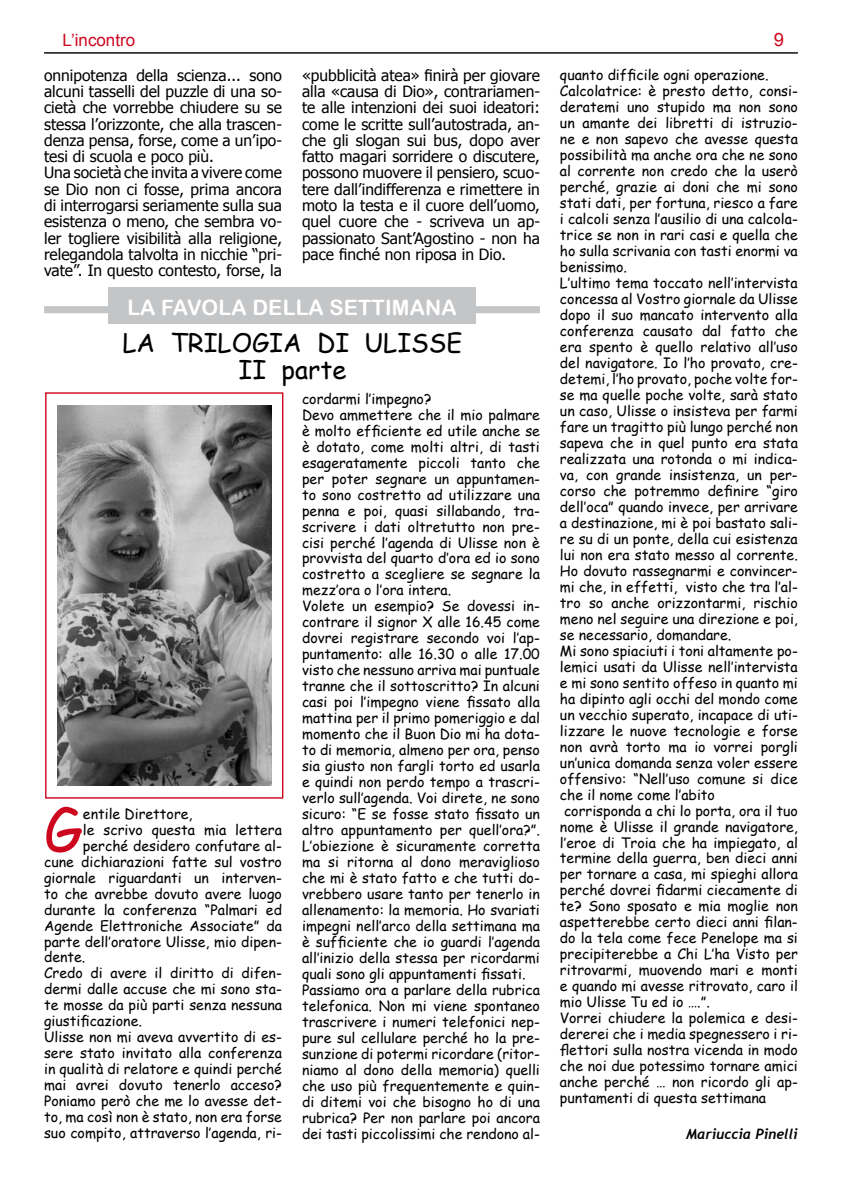
<style>
.page{position:relative;width:842px;height:1191px;background:#fff}
.page>*{position:absolute;margin:0;border:0;box-sizing:border-box;transform-origin:0 0}
.t1{font:57.2px "Comic Sans MS";color:#cd071e}
.t2{font:25.5px/26.9px "Comic Sans MS";color:#000;text-align:center}
.t3{font:21.2px "Arial Rounded MT Bold";letter-spacing:.01em;color:#fff}
.t4{font:18.4px "Arial";color:#cd071e}
.t5{font:17px "Arial";color:#cd071e}
.t6{font:15.6px/16.3px "Tahoma";color:#000}
.t7{font:14.1px/16px "Comic Sans MS";color:#000}
.t8{font:italic 700 14.1px "Trebuchet";color:#000}
</style>
<div class="page">
<hr style="left:44px;top:52px;width:754px;height:2px;background:#000">
<div style="left:108px;top:287px;width:368px;height:37px;background:#c4c5c7"></div>
<div style="left:44px;top:306px;width:496px;height:7px;background:#c4c5c7"></div>
<div style="left:45px;top:392px;width:238px;height:407px;border:1px solid #cd071e"></div>
<img style="left:57px;top:405px;width:214px;height:381px">
<p class="t5" style="left:63px;top:33px;width:74px">L’incontro</p>
<h3 class="t4" style="left:774px;top:33px;width:12px">9</h3>
<p class="t6" style="left:44px;top:68px;width:239px">onnipotenza della scienza... sono alcuni tasselli del puzzle di una so&shy;cietà che vorrebbe chiudere su se stessa l’orizzonte, che alla trascen&shy;denza pensa, forse, come a un’ipo&shy;tesi di scuola e poco più.<br>Una società che invita a vivere come se Dio non ci fosse, prima ancora di interrogarsi seriamente sulla sua esistenza o meno, che sembra vo&shy;ler togliere visibilità alla religione, relegandola talvolta in nicchie “pri&shy;vate”. In questo contesto, forse, la</p>
<p class="t6" style="left:302px;top:68px;width:239px;text-align:justify">«pubblicità atea» finirà per giovare alla «causa di Dio», contrariamen&shy;te alle intenzioni dei suoi ideatori: come le scritte sull’autostrada, an&shy;che gli slogan sui bus, dopo aver fatto magari sorridere o discutere, possono muovere il pensiero, scuo&shy;tere dall’indifferenza e rimettere in moto la testa e il cuore dell’uomo, quel cuore che - scriveva un ap&shy;passionato Sant’Agostino - non ha pace finché non riposa in Dio.</p>
<p class="t7" style="left:560px;top:69px;width:239px">quanto difficile ogni operazione.<br>Calcolatrice: è presto detto, consi&shy;deratemi uno stupido ma non sono un amante dei libretti di istruzio&shy;ne e non sapevo che avesse questa possibilità ma anche ora che ne sono al corrente non credo che la userò perché, grazie ai doni che mi sono stati dati, per fortuna, riesco a fare i calcoli senza l‛ausilio di una calcola&shy;trice se non in rari casi e quella che ho sulla scrivania con tasti enormi va benissimo.<br>L‛ultimo tema toccato nell‛intervista concessa al Vostro giornale da Ulisse dopo il suo mancato intervento alla conferenza causato dal fatto che era spento è quello relativo all‛uso del navigatore. Io l‛ho provato, cre&shy;detemi, l‛ho provato, poche volte for&shy;se ma quelle poche volte, sarà stato un caso, Ulisse o insisteva per farmi fare un tragitto più lungo perché non sapeva che in quel punto era stata realizzata una rotonda o mi indica&shy;va, con grande insistenza, un per&shy;corso che potremmo definire “giro dell‛oca” quando invece, per arrivare a destinazione, mi è poi bastato sali&shy;re su di un ponte, della cui esistenza lui non era stato messo al corrente.<br>Ho dovuto rassegnarmi e convincer&shy;mi che, in effetti, visto che tra l‛al&shy;tro so anche orizzontarmi, rischio meno nel seguire una direzione e poi, se necessario, domandare.<br>Mi sono spiaciuti i toni altamente po&shy;lemici usati da Ulisse nell‛intervista e mi sono sentito offeso in quanto mi ha dipinto agli occhi del mondo come un vecchio superato, incapace di uti&shy;lizzare le nuove tecnologie e forse non avrà torto ma io vorrei porgli un‛unica domanda senza voler essere offensivo: “Nell‛uso comune si dice che il nome come l‛abito<br>corrisponda a chi lo porta, ora il tuo nome è Ulisse il grande navigatore, l‛eroe di Troia che ha impiegato, al termine della guerra, ben dieci anni per tornare a casa, mi spieghi allora perché dovrei fidarmi ciecamente di te? Sono sposato e mia moglie non aspetterebbe certo dieci anni filan&shy;do la tela come fece Penelope ma si precipiterebbe a Chi L‛ha Visto per ritrovarmi, muovendo mari e monti e quando mi avesse ritrovato, caro il mio Ulisse Tu ed io ….”.<br>Vorrei chiudere la polemica e desi&shy;dererei che i media spegnessero i ri&shy;flettori sulla nostra vicenda in modo che noi due potessimo tornare amici anche perché … non ricordo gli ap&shy;puntamenti di questa settimana</p>
<p class="t8" style="left:686px;top:1128px;width:113px">Mariuccia Pinelli</p>
<h3 class="t3" style="left:128px;top:295px;width:331px">LA FAVOLA DELLA SETTIMANA</h3>
<h2 class="t2" style="left:123px;top:332px;width:341px">LA TRILOGIA DI ULISSE<br>II parte</h2>
<p class="t7" style="left:302px;top:392px;width:239px">cordarmi l‛impegno?<br>Devo ammettere che il mio palmare è molto efficiente ed utile anche se è dotato, come molti altri, di tasti esageratamente piccoli tanto che per poter segnare un appuntamen&shy;to sono costretto ad utilizzare una penna e poi, quasi sillabando, tra&shy;scrivere i dati oltretutto non pre&shy;cisi perché l‛agenda di Ulisse non è provvista del quarto d‛ora ed io sono costretto a scegliere se segnare la mezz‛ora o l‛ora intera.<br>Volete un esempio? Se dovessi in&shy;contrare il signor X alle 16.45 come dovrei registrare secondo voi l‛ap&shy;puntamento: alle 16.30 o alle 17.00 visto che nessuno arriva mai puntuale tranne che il sottoscritto? In alcuni casi poi l‛impegno viene fissato alla mattina per il primo pomeriggio e dal momento che il Buon Dio mi ha dota&shy;to di memoria, almeno per ora, penso sia giusto non fargli torto ed usarla e quindi non perdo tempo a trascri&shy;verlo sull‛agenda. Voi direte, ne sono sicuro: “E se fosse stato fissato un altro appuntamento per quell‛ora?”.<br>L‛obiezione è sicuramente corretta ma si ritorna al dono meraviglioso che mi è stato fatto e che tutti do&shy;vrebbero usare tanto per tenerlo in allenamento: la memoria. Ho svariati impegni nell‛arco della settimana ma è sufficiente che io guardi l‛agenda all‛inizio della stessa per ricordarmi quali sono gli appuntamenti fissati.<br>Passiamo ora a parlare della rubrica telefonica. Non mi viene spontaneo trascrivere i numeri telefonici nep&shy;pure sul cellulare perché ho la pre&shy;sunzione di potermi ricordare (ritor&shy;niamo al dono della memoria) quelli che uso più frequentemente e quin&shy;di ditemi voi che bisogno ho di una rubrica? Per non parlare poi ancora dei tasti piccolissimi che rendono al-</p>
<h1 class="t1" style="left:44px;top:805px;width:40px">G</h1>
<p class="t7" style="left:83px;top:807px;width:111px">entile Direttore,</p>
<p class="t7" style="left:83px;top:823px;width:201px">le scrivo questa mia lettera</p>
<p class="t7" style="left:83px;top:839px;width:201px">perché desidero confutare al-</p>
<p class="t7" style="left:44px;top:855px;width:239px">cune dichiarazioni fatte sul vostro</p>
<p class="t7" style="left:44px;top:871px;width:239px">giornale riguardanti un interven-</p>
<p class="t7" style="left:44px;top:887px;width:239px">to che avrebbe dovuto avere luogo</p>
<p class="t7" style="left:44px;top:903px;width:239px">durante la conferenza “Palmari ed</p>
<p class="t7" style="left:44px;top:919px;width:239px">Agende Elettroniche Associate” da</p>
<p class="t7" style="left:44px;top:935px;width:239px">parte dell‛oratore Ulisse, mio dipen-</p>
<p class="t7" style="left:44px;top:951px;width:43px">dente.</p>
<p class="t7" style="left:44px;top:967px;width:239px">Credo di avere il diritto di difen-</p>
<p class="t7" style="left:44px;top:983px;width:239px">dermi dalle accuse che mi sono sta-</p>
<p class="t7" style="left:44px;top:999px;width:239px">te mosse da più parti senza nessuna</p>
<p class="t7" style="left:44px;top:1015px;width:99px">giustificazione.</p>
<p class="t7" style="left:44px;top:1031px;width:239px">Ulisse non mi aveva avvertito di es-</p>
<p class="t7" style="left:44px;top:1047px;width:239px">sere stato invitato alla conferenza</p>
<p class="t7" style="left:44px;top:1063px;width:239px">in qualità di relatore e quindi perché</p>
<p class="t7" style="left:44px;top:1079px;width:239px">mai avrei dovuto tenerlo acceso?</p>
<p class="t7" style="left:44px;top:1095px;width:239px">Poniamo però che me lo avesse det-</p>
<p class="t7" style="left:44px;top:1111px;width:239px">to, ma così non è stato, non era forse</p>
<p class="t7" style="left:44px;top:1127px;width:239px">suo compito, attraverso l‛agenda, ri-</p>
</div>
